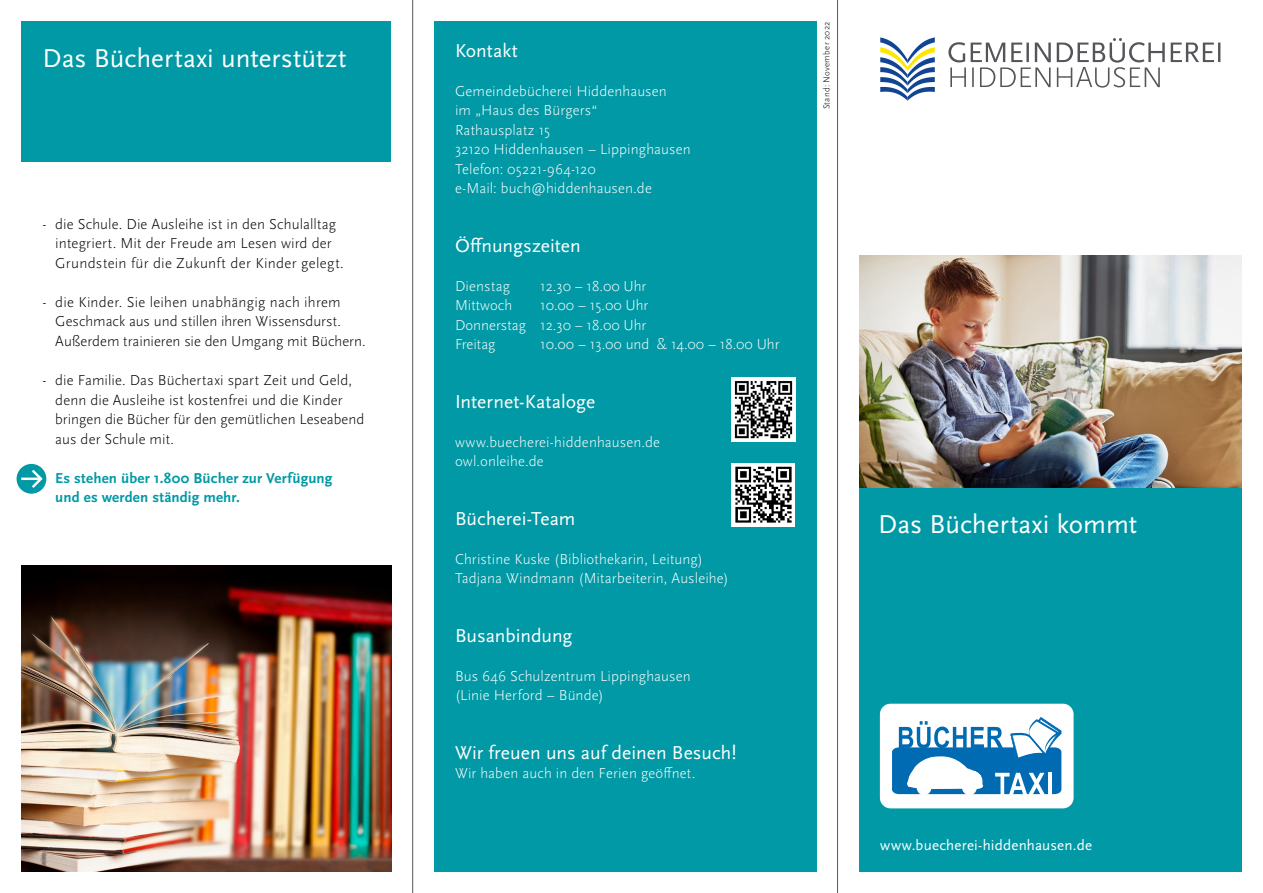
<style>
.page{position:relative;width:1263px;height:893px;background:#fff}
.page>*{position:absolute;margin:0;border:0;box-sizing:border-box;transform-origin:0 0}
.t1{font:27px "Scala Sans Pro";letter-spacing:.005em;color:#fff}
.t2{font:27px "Scala Sans";letter-spacing:.005em;color:#fff}
.t3{font:19.5px "Scala Sans Pro";letter-spacing:.005em;color:#fff}
.t4{font:300 15px/19.5px "Scala Sans Pro";letter-spacing:.005em;color:#fff}
.t5{font:300 15px/19.5px "Scala Sans Pro";letter-spacing:.005em;color:#000}
.t6{font:700 15px/19.5px "Scala Sans Pro";letter-spacing:.01em;color:#0099a5}
.t7{font:15px "Scala Sans Pro";letter-spacing:.015em;color:#fff}
.t8{font:300 9px "Scala Sans Pro";letter-spacing:.03em;color:#000}
</style>
<div class="page">
<div style="left:859px;top:488px;width:383px;height:384px;background:#0099a5"></div>
<div style="left:434px;top:21px;width:382px;height:851px;background:#0099a5"></div>
<svg style="left:948px;top:38px;width:272px;height:50px"></svg>
<svg style="left:880px;top:37px;width:55px;height:64px"></svg>
<img style="left:859px;top:255px;width:383px;height:233px">
<img style="left:731px;top:378px;width:64px;height:63px">
<img style="left:731px;top:463px;width:64px;height:63px">
<div style="left:21px;top:21px;width:370px;height:141px;background:#0099a5"></div>
<svg style="left:17px;top:464px;width:29px;height:30px"></svg>
<img style="left:21px;top:566px;width:370px;height:306px">
<div style="left:880px;top:704px;width:193px;height:104px;background:#fff;border-radius:11px"></div>
<svg style="left:892px;top:717px;width:169px;height:78px"></svg>
<hr style="left:412px;top:0;width:1px;height:893px;background:#545559">
<hr style="left:837px;top:0;width:1px;height:893px;background:#545559">
<h1 class="t1" style="left:43px;top:42px;width:306px">Das Büchertaxi unterstützt</h1>
<p class="t5" style="left:55px;top:214px;width:290px;text-indent:-13px">- die Schule. Die Ausleihe ist in den Schulalltag integriert. Mit der Freude am Lesen wird der<br>Grundstein für die Zukunft der Kinder gelegt.</p>
<p class="t5" style="left:55px;top:292px;width:312px;text-indent:-13px">- die Kinder. Sie leihen unabhängig nach ihrem<br>Geschmack aus und stillen ihren Wissensdurst.<br>Außerdem trainieren sie den Umgang mit Büchern.</p>
<p class="t5" style="left:55px;top:370px;width:311px;text-indent:-13px">- die Familie. Das Büchertaxi spart Zeit und Geld, denn die Ausleihe ist kostenfrei und die Kinder bringen die Bücher für den gemütlichen Leseabend aus der Schule mit.</p>
<p class="t6" style="left:55px;top:468px;width:279px">Es stehen über 1.800 Bücher zur Verfügung und es werden ständig mehr.</p>
<h2 class="t3" style="left:455px;top:39px;width:64px">Kontakt</h2>
<p class="t4" style="left:455px;top:81px;width:237px">Gemeindebücherei Hiddenhausen<br>im „Haus des Bürgers“<br>Rathausplatz 15<br>32120 Hiddenhausen – Lippinghausen<br>Telefon: 05221-964-120<br>e-Mail: buch@hiddenhausen.de</p>
<h2 class="t3" style="left:455px;top:234px;width:127px">Öffnungszeiten</h2>
<p class="t4" style="left:455px;top:276px;width:57px">Dienstag</p>
<p class="t4" style="left:540px;top:276px;width:108px">12.30 – 18.00 Uhr</p>
<p class="t4" style="left:455px;top:296px;width:59px">Mittwoch</p>
<p class="t4" style="left:455px;top:296px;width:195px;text-indent:85px">10.00 – 15.00 Uhr<br>Donnerstag 12.30 – 18.00 Uhr<br>Freitag</p>
<p class="t4" style="left:540px;top:335px;width:241px">10.00 – 13.00 und &amp; 14.00 – 18.00 Uhr</p>
<h2 class="t3" style="left:455px;top:390px;width:142px">Internet-Kataloge</h2>
<p class="t4" style="left:455px;top:432px;width:206px">www.buecherei-hiddenhausen.de owl.onleihe.de</p>
<h2 class="t3" style="left:455px;top:507px;width:122px">Bücherei-Team</h2>
<p class="t4" style="left:455px;top:549px;width:275px">Christine Kuske (Bibliothekarin, Leitung)<br>Tadjana Windmann (Mitarbeiterin, Ausleihe)</p>
<h2 class="t3" style="left:455px;top:624px;width:119px">Busanbindung</h2>
<p class="t4" style="left:455px;top:666px;width:237px">Bus 646 Schulzentrum Lippinghausen (Linie Herford – Bünde)</p>
<h2 class="t3" style="left:455px;top:741px;width:283px">Wir freuen uns auf deinen Besuch!</h2>
<p class="t4" style="left:455px;top:764px;width:242px">Wir haben auch in den Ferien geöffnet.</p>
<p class="t8" style="left:821px;top:109px;width:90px;rotate:-90deg">Stand: November 2022</p>
<h1 class="t2" style="left:878px;top:510px;width:261px">Das Büchertaxi kommt</h1>
<p class="t7" style="left:880px;top:837px;width:213px">www.buecherei-hiddenhausen.de</p>
</div>
